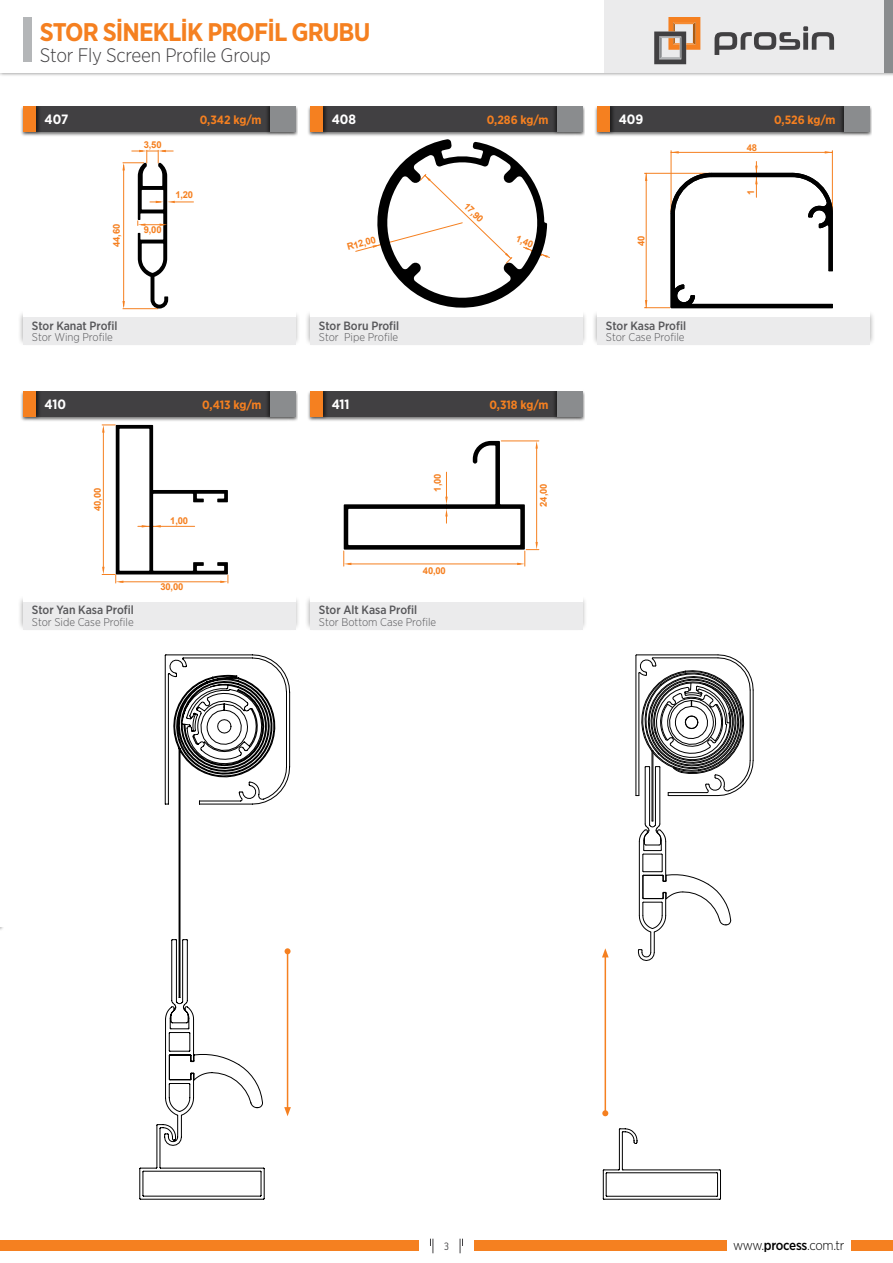
<style>
.page{position:relative;width:893px;height:1263px;background:#fff}
.page>*{position:absolute;margin:0;border:0;box-sizing:border-box;transform-origin:0 0}
.t1{font:700 25.5px "Gotham Narrow";letter-spacing:-.035em;color:#f58020}
.t2{font:300 19.5px "Gotham Narrow";letter-spacing:-.015em;color:#414042}
.t3{font:300 13.5px "Gotham Narrow";letter-spacing:-.035em;color:#000}
.t4{font:700 13.5px "Gotham Narrow";color:#fff}
.t5{font:500 12px "Gotham Narrow";color:#565659}
.t6{font:700 12px "Gotham Narrow";color:#f58020}
.t7{font:300 12px "PF Handbook Pro";color:#414042}
.t8{font:300 11.25px "Gotham Narrow";color:#565659}
.t9{font:700 9.45px "Arial";letter-spacing:-.02em;color:#f58020}
.s1{font-weight:500}
</style>
<div class="page">
<div style="left:0;top:0;width:893px;height:77px;background:#000;opacity:.34"></div>
<div style="left:0;top:0;width:893px;height:72px;background:#ebebec"></div>
<hr style="left:0;top:0;width:1px;height:77px;background:#000;opacity:.34">
<div style="left:0;top:0;width:604px;height:72px;background:#fff"></div>
<div style="left:884px;top:0;width:9px;height:72px;background:#8a8c8e"></div>
<div style="left:0;top:1241px;width:419px;height:10px;background:#f58020"></div>
<div style="left:474px;top:1241px;width:419px;height:10px;background:#f58020"></div>
<svg style="left:460px;top:1239px;width:3px;height:14px"></svg>
<svg style="left:430px;top:1239px;width:4px;height:14px"></svg>
<div style="left:727px;top:1235px;width:123px;height:21px;background:#fff"></div>
<svg style="left:715px;top:26px;width:119px;height:29px"></svg>
<svg style="left:654px;top:17px;width:46px;height:47px"></svg>
<hr style="left:0;top:853px;width:4px;height:78px;background:#000;opacity:.34">
<div style="left:0;top:850px;width:21px;height:77px;background:#fff"></div>
<div style="left:23px;top:17px;width:9px;height:45px;background:#b4b6b8"></div>
<svg style="left:139px;top:655px;width:151px;height:544px"></svg>
<svg style="left:602px;top:1128px;width:119px;height:71px"></svg>
<hr style="left:645px;top:767px;width:1px;height:57px;background:#000">
<hr style="left:659px;top:767px;width:1px;height:57px;background:#000">
<hr style="left:655px;top:767px;width:1px;height:58px;background:#000">
<hr style="left:649px;top:767px;width:1px;height:58px;background:#000">
<hr style="left:652px;top:751px;width:1px;height:70px;background:#000">
<svg style="left:638px;top:821px;width:93px;height:140px"></svg>
<hr style="left:653px;top:751px;width:1px;height:70px;background:#000">
<svg style="left:635px;top:655px;width:119px;height:141px"></svg>
<hr style="left:287px;top:951px;width:1px;height:158px;background:#f58020">
<svg style="left:285px;top:948px;width:6px;height:6px"></svg>
<svg style="left:284px;top:1107px;width:7px;height:9px"></svg>
<hr style="left:605px;top:955px;width:1px;height:158px;background:#f58020">
<svg style="left:602px;top:1110px;width:6px;height:6px"></svg>
<svg style="left:602px;top:948px;width:7px;height:9px"></svg>
<div style="left:306px;top:310px;width:282px;height:36px;background:#000;opacity:.34"></div>
<div style="left:310px;top:132px;width:273px;height:185px;background:#fff"></div>
<div style="left:307px;top:106px;width:278px;height:31px;background:#000;opacity:.55"></div>
<div style="left:310px;top:106px;width:273px;height:26px;background:#414042"></div>
<div style="left:552px;top:104px;width:31px;height:31px;background:#000;opacity:.55"></div>
<div style="left:557px;top:106px;width:26px;height:26px;background:#8a8c8e"></div>
<div style="left:309px;top:104px;width:19px;height:31px;background:#000;opacity:.55"></div>
<div style="left:310px;top:106px;width:13px;height:26px;background:#f58020"></div>
<div style="left:310px;top:94px;width:273px;height:12px;background:#fff"></div>
<div style="left:310px;top:317px;width:273px;height:27px;background:#ebebec"></div>
<svg style="left:355px;top:139px;width:195px;height:169px"></svg>
<div style="left:593px;top:310px;width:282px;height:36px;background:#000;opacity:.34"></div>
<div style="left:597px;top:132px;width:273px;height:185px;background:#fff"></div>
<div style="left:597px;top:317px;width:273px;height:27px;background:#ebebec"></div>
<div style="left:594px;top:106px;width:278px;height:31px;background:#000;opacity:.55"></div>
<div style="left:597px;top:106px;width:273px;height:26px;background:#414042"></div>
<div style="left:839px;top:104px;width:31px;height:31px;background:#000;opacity:.55"></div>
<div style="left:844px;top:106px;width:26px;height:26px;background:#8a8c8e"></div>
<div style="left:596px;top:104px;width:19px;height:31px;background:#000;opacity:.55"></div>
<div style="left:597px;top:106px;width:13px;height:26px;background:#f58020"></div>
<div style="left:597px;top:94px;width:273px;height:12px;background:#fff"></div>
<hr style="left:671px;top:151px;width:1px;height:61px;background:#f58020">
<hr style="left:832px;top:151px;width:1px;height:61px;background:#f58020">
<hr style="left:671px;top:152px;width:161px;height:1px;background:#f58020">
<svg style="left:671px;top:151px;width:8px;height:3px"></svg>
<svg style="left:644px;top:161px;width:189px;height:147px"></svg>
<div style="left:19px;top:595px;width:282px;height:36px;background:#000;opacity:.34"></div>
<div style="left:23px;top:417px;width:273px;height:185px;background:#fff"></div>
<div style="left:20px;top:391px;width:278px;height:31px;background:#000;opacity:.55"></div>
<div style="left:23px;top:391px;width:273px;height:26px;background:#414042"></div>
<div style="left:265px;top:388px;width:31px;height:32px;background:#000;opacity:.55"></div>
<div style="left:270px;top:391px;width:26px;height:26px;background:#8a8c8e"></div>
<div style="left:22px;top:388px;width:19px;height:32px;background:#000;opacity:.55"></div>
<div style="left:23px;top:391px;width:13px;height:26px;background:#f58020"></div>
<div style="left:23px;top:378px;width:273px;height:13px;background:#fff"></div>
<div style="left:23px;top:602px;width:273px;height:27px;background:#ebebec"></div>
<svg style="left:102px;top:425px;width:127px;height:158px"></svg>
<div style="left:306px;top:595px;width:282px;height:36px;background:#000;opacity:.34"></div>
<div style="left:310px;top:417px;width:273px;height:185px;background:#fff"></div>
<div style="left:307px;top:391px;width:278px;height:31px;background:#000;opacity:.55"></div>
<div style="left:310px;top:391px;width:273px;height:26px;background:#414042"></div>
<div style="left:552px;top:388px;width:31px;height:32px;background:#000;opacity:.55"></div>
<div style="left:557px;top:391px;width:26px;height:26px;background:#8a8c8e"></div>
<div style="left:309px;top:388px;width:19px;height:32px;background:#000;opacity:.55"></div>
<div style="left:310px;top:391px;width:13px;height:26px;background:#f58020"></div>
<div style="left:310px;top:378px;width:273px;height:13px;background:#fff"></div>
<div style="left:310px;top:602px;width:273px;height:27px;background:#ebebec"></div>
<svg style="left:343px;top:441px;width:196px;height:125px"></svg>
<div style="left:19px;top:310px;width:282px;height:36px;background:#000;opacity:.34"></div>
<div style="left:23px;top:132px;width:273px;height:185px;background:#fff"></div>
<div style="left:20px;top:106px;width:278px;height:31px;background:#000;opacity:.55"></div>
<div style="left:23px;top:106px;width:273px;height:26px;background:#414042"></div>
<div style="left:265px;top:104px;width:31px;height:31px;background:#000;opacity:.55"></div>
<div style="left:270px;top:106px;width:26px;height:26px;background:#8a8c8e"></div>
<div style="left:22px;top:104px;width:19px;height:31px;background:#000;opacity:.55"></div>
<div style="left:23px;top:106px;width:13px;height:26px;background:#f58020"></div>
<div style="left:23px;top:317px;width:273px;height:27px;background:#ebebec"></div>
<svg style="left:122px;top:150px;width:72px;height:159px"></svg>
<div style="left:23px;top:94px;width:273px;height:12px;background:#fff"></div>
<h1 class="t1" style="left:40px;top:15px;width:332px">STOR SİNEKLİK PROFİL GRUBU</h1>
<h2 class="t2" style="left:40px;top:43px;width:232px">Stor Fly Screen Profile Group</h2>
<p class="t4" style="left:45px;top:111px;width:25px">407</p>
<p class="t6" style="left:200px;top:112px;width:63px">0,342 kg/m</p>
<p class="t9" style="left:144px;top:138px;width:19px">3,50</p>
<p class="t9" style="left:110px;top:247px;width:24px;rotate:-90deg">44,60</p>
<p class="t9" style="left:144px;top:224px;width:19px">9,00</p>
<p class="t9" style="left:175px;top:189px;width:19px">1,20</p>
<p class="t5" style="left:32px;top:318px;width:87px">Stor Kanat Profil</p>
<p class="t8" style="left:32px;top:330px;width:83px">Stor Wing Profile</p>
<p class="t4" style="left:45px;top:396px;width:23px">410</p>
<p class="t6" style="left:202px;top:397px;width:61px">0,413 kg/m</p>
<p class="t9" style="left:91px;top:511px;width:24px;rotate:-90deg">40,00</p>
<p class="t5" style="left:32px;top:603px;width:103px">Stor Yan Kasa Profil</p>
<p class="t8" style="left:32px;top:615px;width:103px">Stor Side Case Profile</p>
<p class="t9" style="left:170px;top:514px;width:19px">1,00</p>
<p class="t9" style="left:160px;top:580px;width:24px">30,00</p>
<p class="t4" style="left:332px;top:111px;width:26px">408</p>
<p class="t6" style="left:487px;top:112px;width:63px">0,286 kg/m</p>
<p class="t9" style="left:470px;top:200px;width:24px;rotate:44deg">17,90</p>
<p class="t9" style="left:346px;top:241px;width:31px;rotate:-15deg">R12,00</p>
<p class="t9" style="left:519px;top:233px;width:19px;rotate:22deg">1,40</p>
<p class="t5" style="left:319px;top:318px;width:82px">Stor Boru Profil</p>
<p class="t8" style="left:319px;top:330px;width:81px">Stor Pipe Profile</p>
<p class="t4" style="left:332px;top:396px;width:19px">411</p>
<p class="t6" style="left:489px;top:397px;width:61px">0,318 kg/m</p>
<p class="t9" style="left:431px;top:491px;width:19px;rotate:-90deg">1,00</p>
<p class="t9" style="left:423px;top:564px;width:24px">40,00</p>
<p class="t5" style="left:319px;top:603px;width:100px">Stor Alt Kasa Profil</p>
<p class="t8" style="left:319px;top:615px;width:119px">Stor Bottom Case Profile</p>
<p class="t9" style="left:537px;top:507px;width:24px;rotate:-90deg">24,00</p>
<p class="t4" style="left:619px;top:111px;width:26px">409</p>
<p class="t6" style="left:774px;top:112px;width:63px">0,526 kg/m</p>
<p class="t9" style="left:747px;top:141px;width:12px">48</p>
<p class="t9" style="left:635px;top:246px;width:12px;rotate:-90deg">40</p>
<p class="t5" style="left:606px;top:318px;width:82px">Stor Kasa Profil</p>
<p class="t8" style="left:606px;top:330px;width:80px">Stor Case Profile</p>
<p class="t9" style="left:744px;top:195px;width:7px;rotate:-90deg">1</p>
<p class="t7" style="left:444px;top:1239px;width:7px">3</p>
<p class="t3" style="left:733px;top:1237px;width:113px">www.<span class="s1">process</span>.com.tr</p>
</div>
